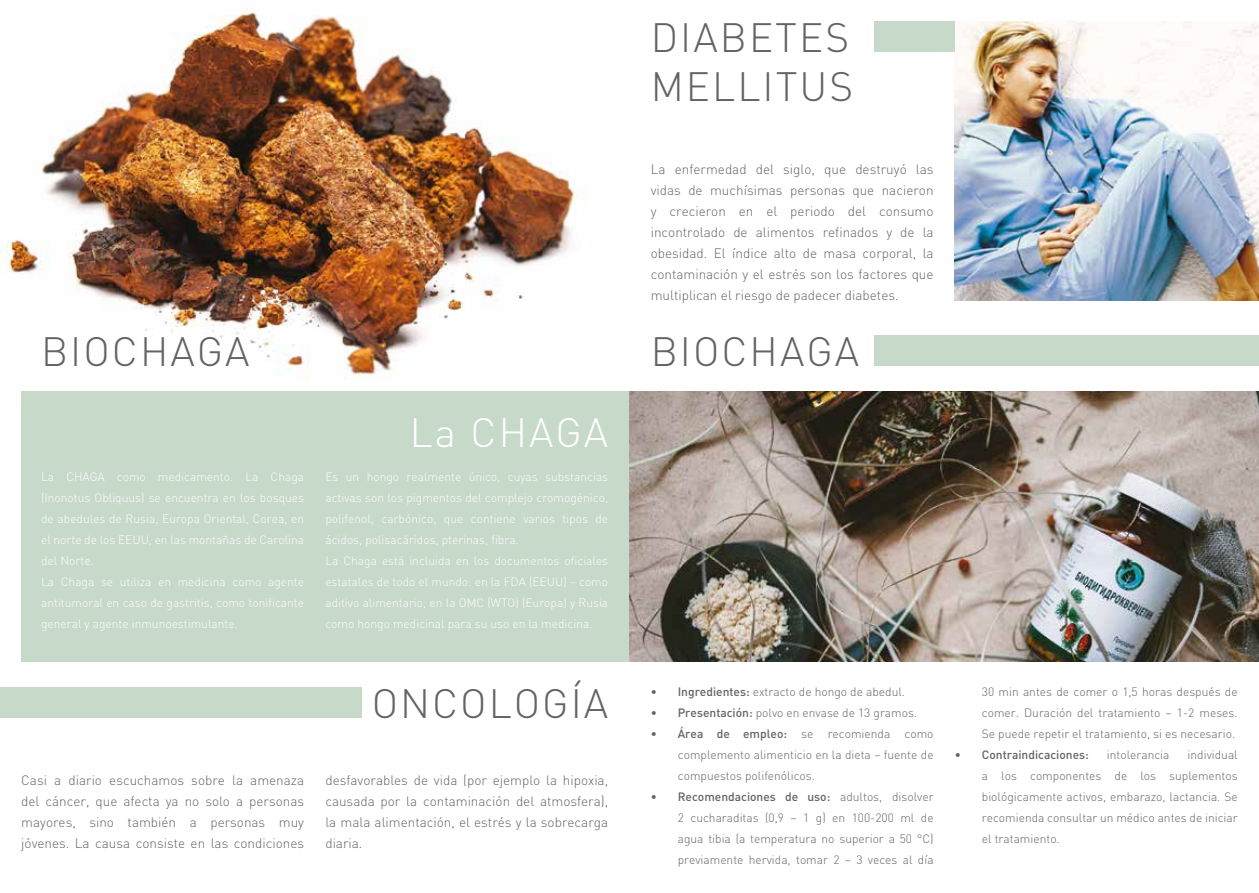
<style>
.page{position:relative;width:1259px;height:893px;background:#fff}
.page>*{position:absolute;margin:0;border:0;box-sizing:border-box;transform-origin:0 0}
.t1{font:300 40.5px/48.6px "DIN Pro";letter-spacing:.05em;color:#646363}
.t2{font:300 40.5px "DIN Pro";letter-spacing:.05em;color:#fff}
.t3{font:300 13.5px/21px "DIN Pro";color:#646363;text-align:justify}
.t4{font:300 12px/21px "DIN Pro";color:#fff}
.t5{font:300 12px/21px "DIN Pro";color:#646363;text-align:justify}
.t6{font:500 12px "DIN Pro";color:#646363}
.s1{font-weight:500}
</style>
<div class="page">
<img style="left:0;top:9px;width:624px;height:383px">
<div style="left:21px;top:392px;width:608px;height:270px;background:#c7d9c9"></div>
<img style="left:955px;top:21px;width:304px;height:279px">
<img style="left:629px;top:392px;width:630px;height:270px">
<div style="left:0;top:687px;width:361px;height:31px;background:#c7d9c9"></div>
<div style="left:874px;top:335px;width:385px;height:31px;background:#c7d9c9"></div>
<div style="left:874px;top:21px;width:81px;height:31px;background:#c7d9c9"></div>
<h1 class="t1" style="left:651px;top:12px;width:204px">DIABETES<br>MELLITUS</h1>
<p class="t3" style="left:651px;top:158px;width:284px">La enfermedad del siglo, que destruyó las vidas de muchísimas personas que nacieron y crecieron en el periodo del consumo incontrolado de alimentos refinados y de la obesidad. El índice alto de masa corporal, la contaminación y el estrés son los factores que multiplican el riesgo de padecer diabetes.</p>
<h1 class="t1" style="left:41px;top:326px;width:210px">BIOCHAGA</h1>
<h1 class="t1" style="left:651px;top:326px;width:210px">BIOCHAGA</h1>
<p class="t4" style="left:41px;top:466px;width:264px">La CHAGA como medicamento. La Chaga (Inonotus Obliquus) se encuentra en los bosques de abedules de Rusia, Europa Oriental, Corea, en el norte de los EEUU, en las montañas de Carolina del Norte.<br>La Chaga se utiliza en medicina como agente antitumoral en caso de gastritis, como tonificante general y agente inmunoestimulante.</p>
<h1 class="t2" style="left:410px;top:405px;width:200px">La CHAGA</h1>
<p class="t4" style="left:325px;top:466px;width:284px">Es un hongo realmente único, cuyas substancias activas son los pigmentos del complejo cromogénico, polifenol, carbónico, que contiene varios tipos de ácidos, polisacáridos, pterinas, fibra.<br>La Chaga está incluida en los documentos oficiales estatales de todo el mundo: en la FDA (EEUU) – como aditivo alimentario, en la OMC (WTO) (Europa) y Rusia como hongo medicinal para su uso en la medicina.</p>
<h1 class="t1" style="left:372px;top:677px;width:238px">ONCOLOGÍA</h1>
<p class="t3" style="left:21px;top:769px;width:284px">Casi a diario escuchamos sobre la amenaza del cáncer, que afecta ya no solo a personas mayores, sino también a personas muy jóvenes. La causa consiste en las condiciones</p>
<p class="t3" style="left:325px;top:769px;width:284px">desfavorables de vida (por ejemplo la hipoxia, causada por la contaminación del atmosfera), la mala alimentación, el estrés y la sobrecarga diaria.</p>
<p class="t5" style="left:651px;top:681px;width:256px"><span class="s1">• Ingredientes:</span> extracto de hongo de abedul.</p>
<p class="t5" style="left:651px;top:702px;width:268px"><span class="s1">• Presentación:</span> polvo en envase de 13 gramos.</p>
<p class="t5" style="left:678px;top:723px;width:257px;text-indent:-27px"><span class="s1">• Área de empleo:</span> se recomienda como complemento alimenticio en la dieta – fuente de compuestos polifenólicos.</p>
<p class="t5" style="left:678px;top:786px;width:257px;text-indent:-27px"><span class="s1">• Recomendaciones de uso:</span> adultos, disolver 2 cucharaditas (0,9 – 1 g) en 100-200 ml de agua tibia (a temperatura no superior a 50 °C) previamente hervida, tomar 2 – 3 veces al día</p>
<p class="t5" style="left:982px;top:681px;width:257px">30 min antes de comer o 1,5 horas después de comer. Duración del tratamiento – 1-2 meses.<br>Se puede repetir el tratamiento, si es necesario.</p>
<p class="t6" style="left:955px;top:747px;width:135px">• Contraindicaciones:</p>
<p class="t5" style="left:1107px;top:744px;width:64px">intolerancia</p>
<p class="t5" style="left:982px;top:744px;width:257px;text-indent:206px">individual a los componentes de los suplementos biológicamente activos, embarazo, lactancia. Se recomienda consultar un médico antes de iniciar el tratamiento.</p>
</div>
